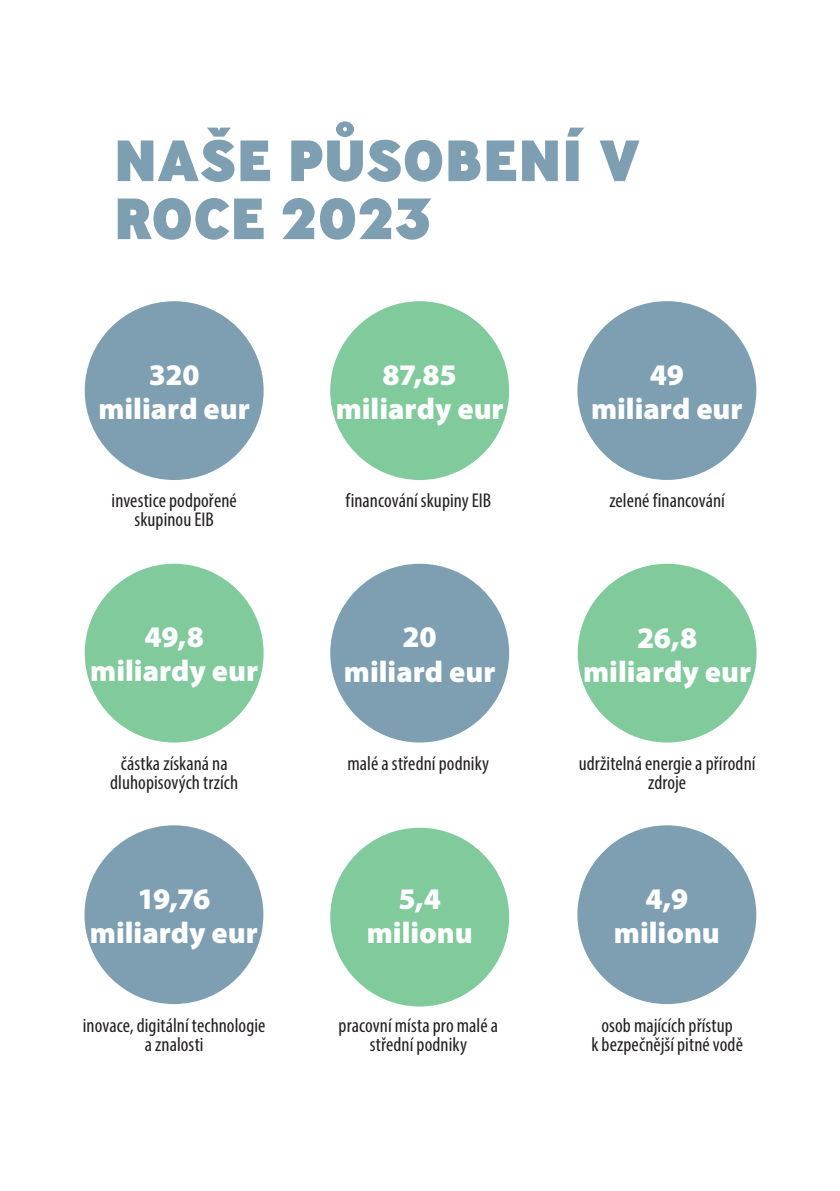
<style>
.page{position:relative;width:840px;height:1191px;background:#fff}
.page>*{position:absolute;margin:0;border:0;box-sizing:border-box;transform-origin:0 0}
.Titre{font:800 58px/58px "Ministry";letter-spacing:-.01em;color:#7d9fb1}
.Texte_Blanc_Bulle{font:900 30px/34px "Myriad Pro";color:#fff;text-align:center}
.texte_sous_bubble{font:condensed 20px/19px "Myriad Pro";letter-spacing:.005em;color:#231f20;text-align:center}
</style>
<div class="page">
<div style="left:85px;top:301px;width:178px;height:179px;background:#7d9fb1;border-radius:50%"></div>
<div style="left:577px;top:301px;width:178px;height:179px;background:#7d9fb1;border-radius:50%"></div>
<div style="left:330px;top:301px;width:179px;height:179px;background:#80ca9c;border-radius:50%"></div>
<div style="left:85px;top:564px;width:178px;height:178px;background:#80ca9c;border-radius:50%"></div>
<div style="left:577px;top:564px;width:179px;height:178px;background:#80ca9c;border-radius:50%"></div>
<div style="left:330px;top:564px;width:179px;height:178px;background:#7d9fb1;border-radius:50%"></div>
<div style="left:84px;top:825px;width:179px;height:179px;background:#7d9fb1;border-radius:50%"></div>
<div style="left:577px;top:825px;width:178px;height:179px;background:#7d9fb1;border-radius:50%"></div>
<div style="left:330px;top:827px;width:179px;height:179px;background:#80ca9c;border-radius:50%"></div>
<p class="Titre" style="left:113px;top:130px;width:528px">NAŠE PŮSOBENÍ V<br>ROCE 2023</p>
<p class="Texte_Blanc_Bulle" style="left:98px;top:356px;width:153px">320 miliard eur</p>
<p class="Texte_Blanc_Bulle" style="left:335px;top:357px;width:169px">87,85 miliardy eur</p>
<p class="Texte_Blanc_Bulle" style="left:590px;top:356px;width:153px">49<br>miliard eur</p>
<p class="texte_sous_bubble" style="left:112px;top:491px;width:127px">investice podpořené skupinou EIB</p>
<p class="texte_sous_bubble" style="left:345px;top:491px;width:147px">financování skupiny EIB</p>
<p class="texte_sous_bubble" style="left:609px;top:491px;width:117px">zelené financování</p>
<p class="Texte_Blanc_Bulle" style="left:90px;top:619px;width:169px">49,8 miliardy eur</p>
<p class="Texte_Blanc_Bulle" style="left:343px;top:619px;width:153px">20<br>miliard eur</p>
<p class="Texte_Blanc_Bulle" style="left:636px;top:620px;width:62px">26,8</p>
<p class="Texte_Blanc_Bulle" style="left:582px;top:654px;width:169px">miliardy eur</p>
<p class="texte_sous_bubble" style="left:110px;top:753px;width:129px">částka získaná na dluhopisových trzích</p>
<p class="texte_sous_bubble" style="left:347px;top:753px;width:143px">malé a střední podniky</p>
<p class="texte_sous_bubble" style="left:578px;top:753px;width:178px">udržitelná energie a přírodní zdroje</p>
<p class="Texte_Blanc_Bulle" style="left:366px;top:880px;width:107px">5,4 milionu</p>
<p class="Texte_Blanc_Bulle" style="left:90px;top:880px;width:169px">19,76 miliardy eur</p>
<p class="Texte_Blanc_Bulle" style="left:613px;top:880px;width:107px">4,9 milionu</p>
<p class="texte_sous_bubble" style="left:83px;top:1015px;width:184px">inovace, digitální technologie a znalosti</p>
<p class="texte_sous_bubble" style="left:338px;top:1015px;width:161px">pracovní místa pro malé a střední podniky</p>
<p class="texte_sous_bubble" style="left:591px;top:1015px;width:153px">osob majících přístup<br>k bezpečnější pitné vodě</p>
</div>
